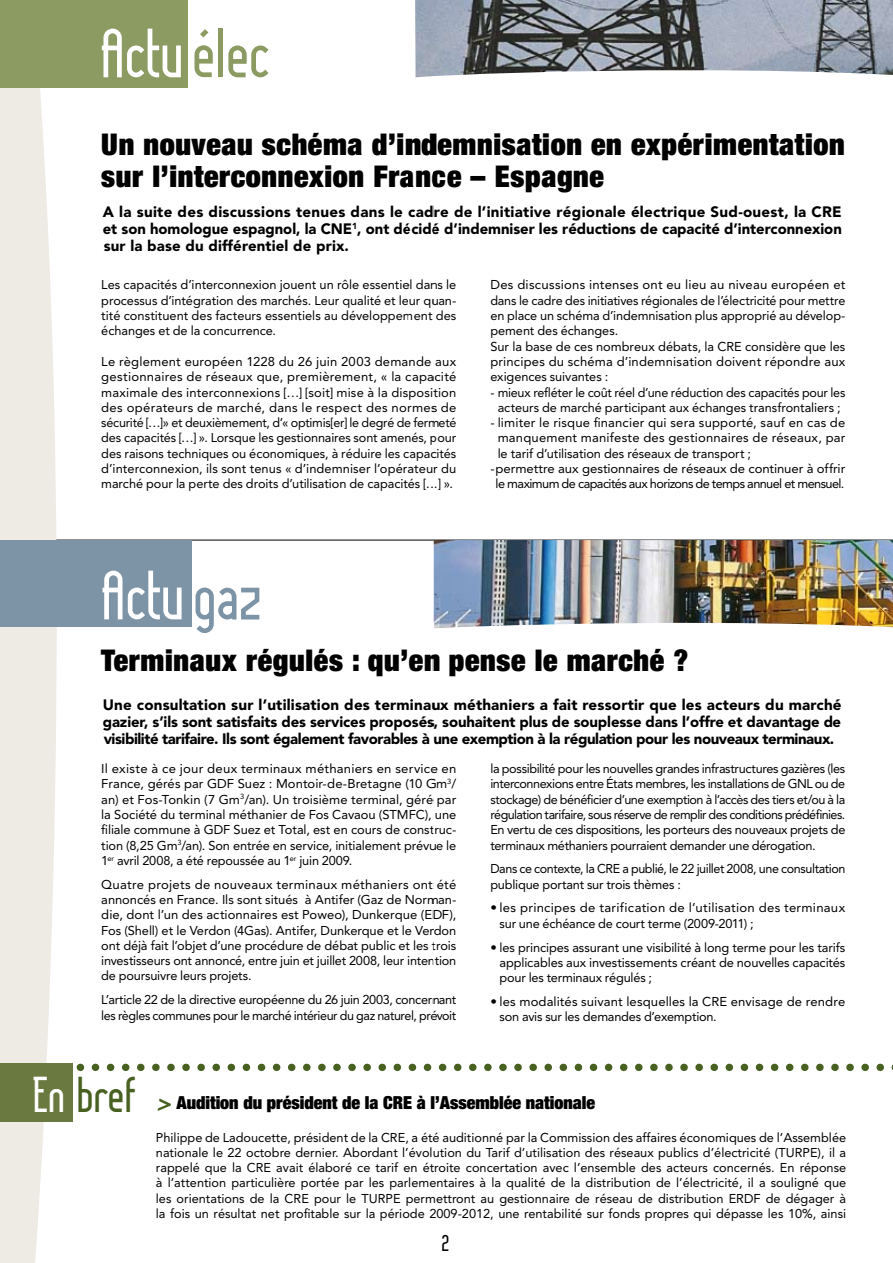
<style>
.page{position:relative;width:893px;height:1263px;background:#fff}
.page>*{position:absolute;margin:0;border:0;box-sizing:border-box;transform-origin:0 0}
.t1{font:67.65px "Lady Ice";letter-spacing:-.01em;color:#fff}
.t2{font:49.05px "Lady Ice";letter-spacing:-.01em;color:#486121}
.t3{font:900 expanded 30px/31.5px "Helvetica Neue";letter-spacing:.025em;color:#000}
.t4{font:22.5px "Lady Ice";color:#000}
.t5{font:900 expanded 18px "Helvetica Neue";color:#000}
.t6{font:900 15px/17px "Avenir";letter-spacing:-.025em;color:#000;text-align:justify}
.t7{font:12.75px/15.3px "Avenir";letter-spacing:-.01em;color:#000;text-align:justify}
.t8{font:12.75px/15.3px "Avenir";letter-spacing:-.03em;color:#000}
.t9{font:12.75px/15.3px "Avenir";letter-spacing:.02em;color:#000}
.s1{color:#8b9b62}
.s2{color:#7c94a6}
.s3{color:#fff}
.s4{font-family:"Avenir";font-weight:800;font-style:italic;font-stretch:normal;font-size:24px;color:#486121}
</style>
<div class="page">
<svg style="left:91px;top:1063px;width:802px;height:8px"></svg>
<hr style="left:0;top:540px;width:893px;height:1px;background:#000">
<img style="left:415px;top:0;width:478px;height:78px">
<img style="left:434px;top:540px;width:459px;height:88px">
<svg style="left:0;top:87px;width:86px;height:1176px;fill:#eeeae4"></svg>
<div style="left:0;top:0;width:188px;height:87px;background:#8b9b62"></div>
<div style="left:0;top:1063px;width:72px;height:58px;background:#697940"></div>
<div style="left:0;top:540px;width:191px;height:86px;background:#7c94a6"></div>
<h1 class="t1" style="left:99px;top:9px;width:172px">Actu<span class="s1">élec</span></h1>
<h3 class="t3" style="left:101px;top:128px;width:745px">Un nouveau schéma d’indemnisation en expérimentation sur l’interconnexion France – Espagne</h3>
<p class="t6" style="left:103px;top:203px;width:740px">A la suite des discussions tenues dans le cadre de l’initiative régionale électrique Sud-ouest, la CRE et son homologue espagnol, la CNE<sup>1</sup>, ont décidé d’indemniser les réductions de capacité d’interconnexion sur la base du différentiel de prix.</p>
<p class="t7" style="left:101px;top:277px;width:357px">Les capacités d’interconnexion jouent un rôle essentiel dans le processus d’intégration des marchés. Leur qualité et leur quan&shy;tité constituent des facteurs essentiels au développement des échanges et de la concurrence.</p>
<p class="t7" style="left:101px;top:354px;width:357px">Le règlement européen 1228 du 26 juin 2003 demande aux gestionnaires de réseaux que, premièrement, « la capacité maximale des interconnexions […] [soit] mise à la disposition des opérateurs de marché, dans le respect des normes de sécurité […]» et deuxièmement, d’« optimis[er] le degré de fermeté des capacités […] ». Lorsque les gestionnaires sont amenés, pour des raisons techniques ou économiques, à réduire les capacités d’interconnexion, ils sont tenus « d’indemniser l’opérateur du marché pour la perte des droits d’utilisation de capacités […] ».</p>
<h1 class="t1" style="left:100px;top:551px;width:164px">Actu<span class="s2">gaz</span></h1>
<p class="t7" style="left:490px;top:277px;width:357px;text-align:left">Des discussions intenses ont eu lieu au niveau européen et dans le cadre des initiatives régionales de l’électricité pour mettre en place un schéma d’indemnisation plus approprié au dévelop&shy;pement des échanges.<br>Sur la base de ces nombreux débats, la CRE considère que les principes du schéma d’indemnisation doivent répondre aux exigences suivantes :</p>
<p class="t7" style="left:490px;top:384px;width:357px;text-align:center">- mieux refléter le coût réel d’une réduction des capacités pour les acteurs de marché participant aux échanges transfrontaliers ;</p>
<p class="t7" style="left:498px;top:415px;width:349px;text-indent:-7px">- limiter le risque financier qui sera supporté, sauf en cas de manquement manifeste des gestionnaires de réseaux, par le tarif d’utilisation des réseaux de transport ;</p>
<p class="t7" style="left:490px;top:461px;width:356px;text-align:center">- permettre aux gestionnaires de réseaux de continuer à offrir le maximum de capacités aux horizons de temps annuel et mensuel.</p>
<h3 class="t3" style="left:101px;top:644px;width:589px">Terminaux régulés : qu’en pense le marché ?</h3>
<p class="t6" style="left:103px;top:696px;width:740px">Une consultation sur l’utilisation des terminaux méthaniers a fait ressortir que les acteurs du marché gazier, s’ils sont satisfaits des services proposés, souhaitent plus de souplesse dans l’offre et davantage de visibilité tarifaire. Ils sont également favorables à une exemption à la régulation pour les nouveaux terminaux.</p>
<p class="t7" style="left:101px;top:761px;width:357px">Il existe à ce jour deux terminaux méthaniers en service en France, gérés par GDF Suez : Montoir-de-Bretagne (10 Gm<sup>3</sup>/ an) et Fos-Tonkin (7 Gm<sup>3</sup>/an). Un troisième terminal, géré par la Société du terminal méthanier de Fos Cavaou (STMFC), une filiale commune à GDF Suez et Total, est en cours de construc&shy;tion (8,25 Gm<sup>3</sup>/an). Son entrée en service, initialement prévue le 1<sup>er</sup> avril 2008, a été repoussée au 1<sup>er</sup> juin 2009.</p>
<p class="t7" style="left:101px;top:876px;width:357px">Quatre projets de nouveaux terminaux méthaniers ont été annoncés en France. Ils sont situés à Antifer (Gaz de Norman&shy;die, dont l’un des actionnaires est Poweo), Dunkerque (EDF), Fos (Shell) et le Verdon (4Gas). Antifer, Dunkerque et le Verdon ont déjà fait l’objet d’une procédure de débat public et les trois investisseurs ont annoncé, entre juin et juillet 2008, leur intention de poursuivre leurs projets.</p>
<p class="t8" style="left:101px;top:992px;width:356px">L’article 22 de la directive européenne du 26 juin 2003, concernant les règles communes pour le marché intérieur du gaz naturel, prévoit</p>
<p class="t7" style="left:490px;top:761px;width:357px">la possibilité pour les nouvelles grandes infrastructures gazières (les interconnexions entre États membres, les installations de GNL ou de stockage) de bénéficier d’une exemption à l’accès des tiers et/ou à la régulation tarifaire, sous réserve de remplir des conditions prédéfinies.<br>En vertu de ces dispositions, les porteurs des nouveaux projets de terminaux méthaniers pourraient demander une dérogation.</p>
<p class="t8" style="left:490px;top:861px;width:357px">Dans ce contexte, la CRE a publié, le 22 juillet 2008, une consultation publique portant sur trois thèmes :</p>
<p class="t9" style="left:500px;top:900px;width:347px;text-indent:-9px">• les principes de tarification de l’utilisation des terminaux sur une échéance de court terme (2009-2011) ;</p>
<p class="t7" style="left:500px;top:939px;width:347px;text-indent:-9px">• les principes assurant une visibilité à long terme pour les tarifs applicables aux investissements créant de nouvelles capacités pour les terminaux régulés ;</p>
<p class="t7" style="left:500px;top:994px;width:347px;text-indent:-9px">• les modalités suivant lesquelles la CRE envisage de rendre son avis sur les demandes d’exemption.</p>
<h2 class="t2" style="left:32px;top:1062px;width:105px"><span class="s3">En</span> bref</h2>
<h3 class="t5" style="left:156px;top:1091px;width:441px"><span class="s4">&gt;</span> Audition du président de la CRE à l’Assemblée nationale</h3>
<p class="t7" style="left:156px;top:1129px;width:692px">Philippe de Ladoucette, président de la CRE, a été auditionné par la Commission des affaires économiques de l’Assemblée nationale le 22 octobre dernier. Abordant l’évolution du Tarif d’utilisation des réseaux publics d’électricité (TURPE), il a rappelé que la CRE avait élaboré ce tarif en étroite concertation avec l’ensemble des acteurs concernés. En réponse à l’attention particulière portée par les parlementaires à la qualité de la distribution de l’électricité, il a souligné que les orientations de la CRE pour le TURPE permettront au gestionnaire de réseau de distribution ERDF de dégager à la fois un résultat net profitable sur la période 2009-2012, une rentabilité sur fonds propres qui dépasse les 10%, ainsi</p>
<h3 class="t4" style="left:441px;top:1228px;width:9px">2</h3>
</div>
